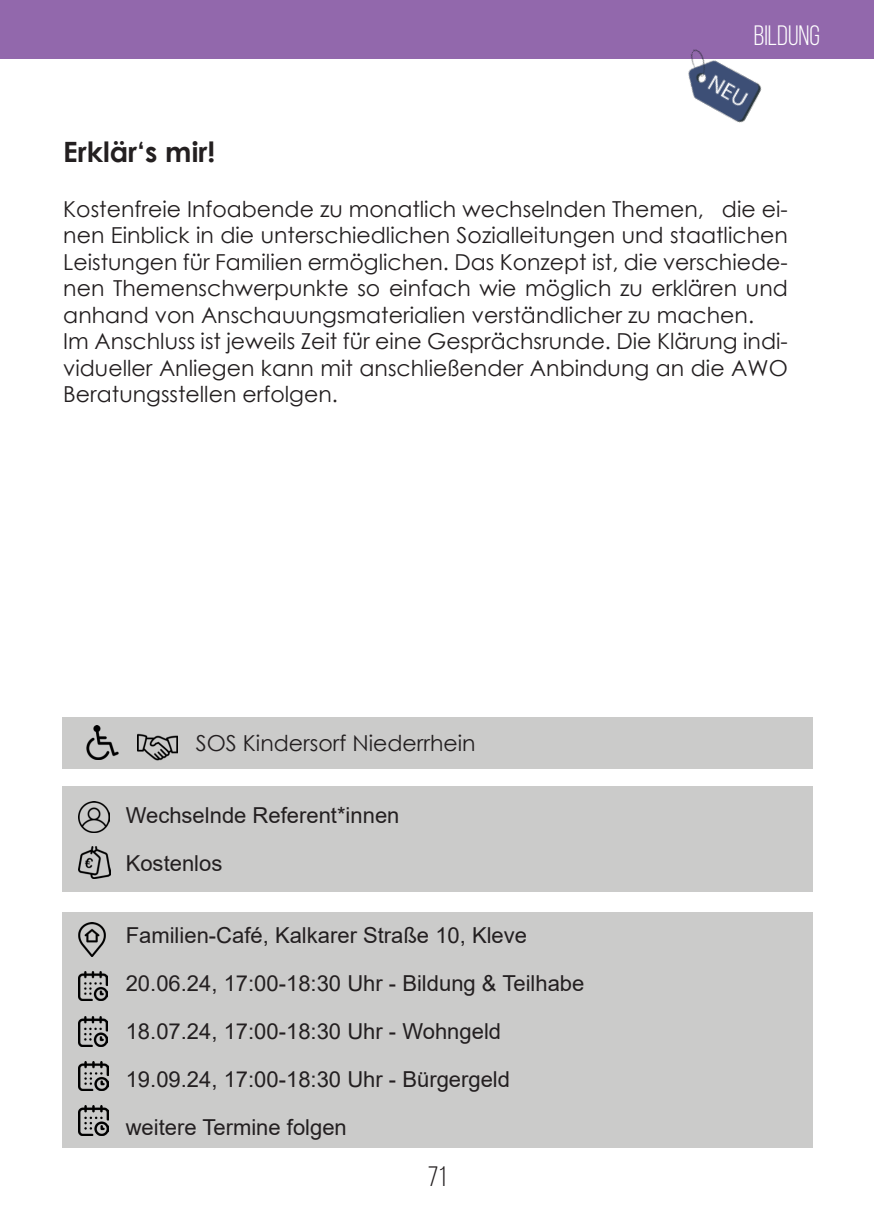
<style>
.page{position:relative;width:874px;height:1225px;background:#fff}
.page>*{position:absolute;margin:0;border:0;box-sizing:border-box;transform-origin:0 0}
.t1{font:700 28px "Century Gothic";color:#231f20}
.t2{font:28px "Bebas Neue";color:#fff}
.t3{font:28px "Bebas Neue";color:#231f20}
.t4{font:22px/26.4px "Century Gothic";color:#231f20}
.t5{font:22px/48px "Arial";color:#231f20}
</style>
<div class="page">
<div style="left:0;top:0;width:873px;height:59px;background:#9268ac"></div>
<img style="left:688px;top:49px;width:74px;height:74px">
<div style="left:62px;top:786px;width:750px;height:106px;background:#cbcbca"></div>
<div style="left:62px;top:912px;width:750px;height:235px;background:#cbcbca"></div>
<div style="left:62px;top:717px;width:750px;height:51px;background:#cbcbca"></div>
<img style="left:86px;top:725px;width:33px;height:34px">
<img style="left:137px;top:733px;width:41px;height:28px">
<img style="left:78px;top:922px;width:28px;height:35px">
<img style="left:78px;top:971px;width:30px;height:29px">
<img style="left:78px;top:1017px;width:30px;height:29px">
<img style="left:78px;top:846px;width:32px;height:32px">
<img style="left:78px;top:801px;width:31px;height:31px">
<img style="left:78px;top:1061px;width:30px;height:30px">
<img style="left:78px;top:1105px;width:30px;height:30px">
<p class="t2" style="left:753px;top:20px;width:68px">BILDUNG</p>
<p class="t1" style="left:63px;top:130px;width:153px">Erklär‘s mir!</p>
<p class="t4" style="left:63px;top:196px;width:725px">Kostenfreie Infoabende zu monatlich wechselnden Themen, die ei&shy;nen Einblick in die unterschiedlichen Sozialleitungen und staatlichen Leistungen für Familien ermöglichen. Das Konzept ist, die verschiede&shy;nen Themenschwerpunkte so einfach wie möglich zu erklären und anhand von Anschauungsmaterialien verständlicher zu machen.<br>Im Anschluss ist jeweils Zeit für eine Gesprächsrunde. Die Klärung indi&shy;vidueller Anliegen kann mit anschließender Anbindung an die AWO Beratungsstellen erfolgen.</p>
<p class="t4" style="left:196px;top:729px;width:281px">SOS Kindersorf Niederrhein</p>
<p class="t5" style="left:126px;top:791px;width:275px">Wechselnde Referent*innen<br>Kostenlos</p>
<p class="t5" style="left:126px;top:911px;width:460px">Familien-Café, Kalkarer Straße 10, Kleve 20.06.24, 17:00-18:30 Uhr - Bildung &amp; Teilhabe 18.07.24, 17:00-18:30 Uhr - Wohngeld 19.09.24, 17:00-18:30 Uhr - Bürgergeld weitere Termine folgen</p>
<p class="t3" style="left:427px;top:1161px;width:20px">71</p>
</div>
